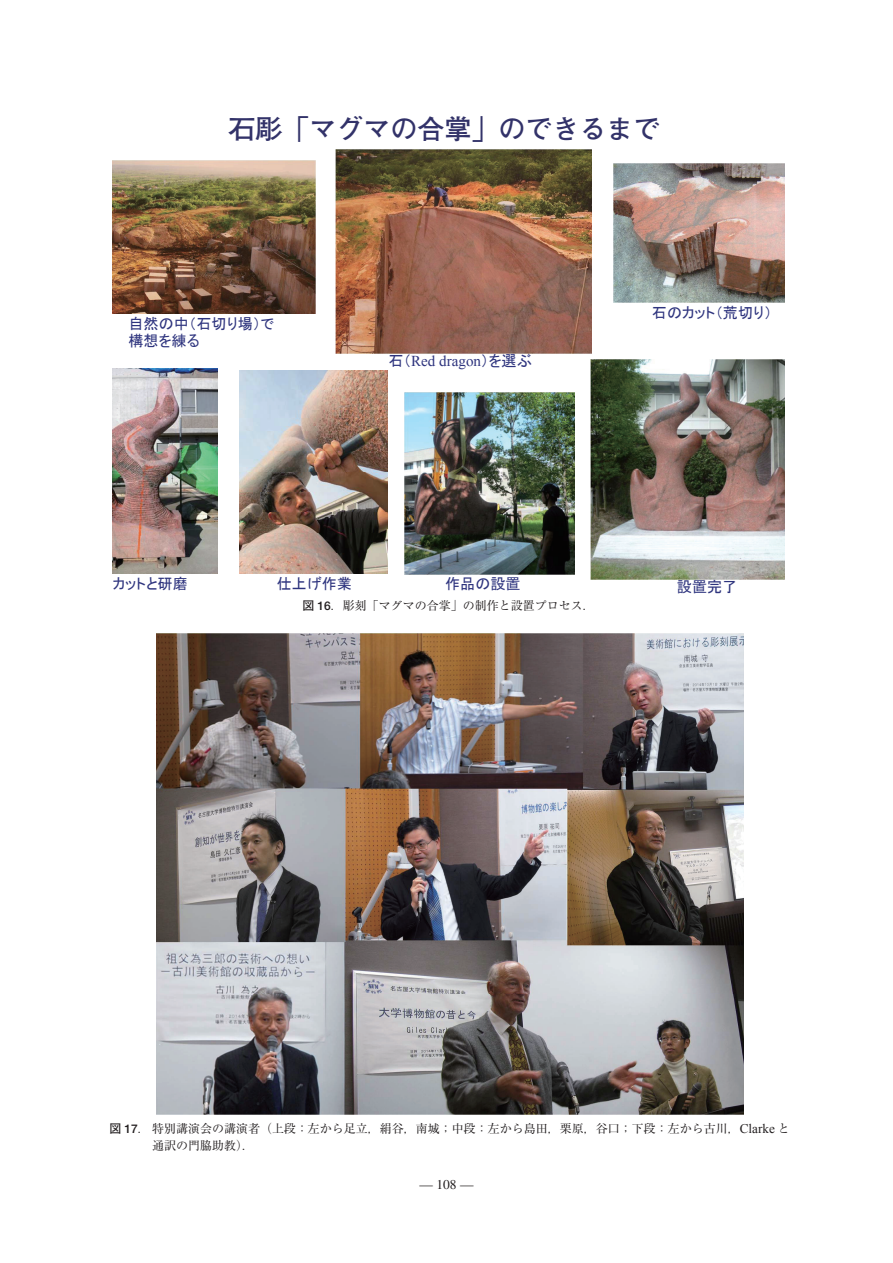
<style>
.page{position:relative;width:893px;height:1263px;background:#fff}
.page>*{position:absolute;margin:0;border:0;box-sizing:border-box;transform-origin:0 0}
.t1{font:700 27px "Futo Go B101";color:#323269}
.t2{font:15.15px/17.2px "MS P Gothic";color:#2e347e}
.t3{font:15.15px "Times New Roman";color:#2e347e}
.t4{font:13.5px "Times";color:#231f20}
.t5{font:12px/16.5px "Ryumin Pr 6";color:#231f20}
.s1{font-family:"MS P Gothic"}
.s2{font-family:"Futo Go B101";font-weight:700}
.s3{font-family:"Times New Roman";font-size:13.2px}
</style>
<div class="page">
<img style="left:613px;top:164px;width:171px;height:139px">
<img style="left:336px;top:150px;width:255px;height:204px">
<img style="left:113px;top:160px;width:203px;height:154px">
<img style="left:239px;top:370px;width:149px;height:204px">
<img style="left:590px;top:359px;width:194px;height:221px">
<img style="left:405px;top:393px;width:169px;height:181px">
<img style="left:113px;top:369px;width:105px;height:205px">
<img style="left:156px;top:634px;width:587px;height:480px">
<h1 class="t1" style="left:228px;top:113px;width:434px">石彫「マグマの合掌」のできるまで</h1>
<p class="t2" style="left:129px;top:315px;width:147px">自然の中（石切り場）で構想を練る</p>
<p class="t3" style="left:388px;top:351px;width:145px"><span class="s1">石（</span>Red dragon<span class="s1">）を選ぶ</span></p>
<p class="t2" style="left:652px;top:304px;width:122px">石のカット（荒切り）</p>
<p class="t2" style="left:113px;top:575px;width:77px">カットと研磨</p>
<p class="t2" style="left:277px;top:575px;width:77px">仕上げ作業</p>
<p class="t2" style="left:445px;top:575px;width:77px">作品の設置</p>
<p class="t2" style="left:677px;top:578px;width:62px">設置完了</p>
<p class="t5" style="left:302px;top:597px;width:294px"><span class="s2">図 16</span>．彫刻「マグマの合掌」の制作と設置プロセス．</p>
<p class="t5" style="left:152px;top:1120px;width:639px;text-indent:-43px"><span class="s2">図 17</span>．特別講演会の講演者（上段：左から足立，絹谷，南城；中段：左から島田，栗原，谷口；下段：左から古川，<span class="s3">Clarke</span> と通訳の門脇助教）．</p>
<p class="t4" style="left:419px;top:1177px;width:55px">— 108 —</p>
</div>
